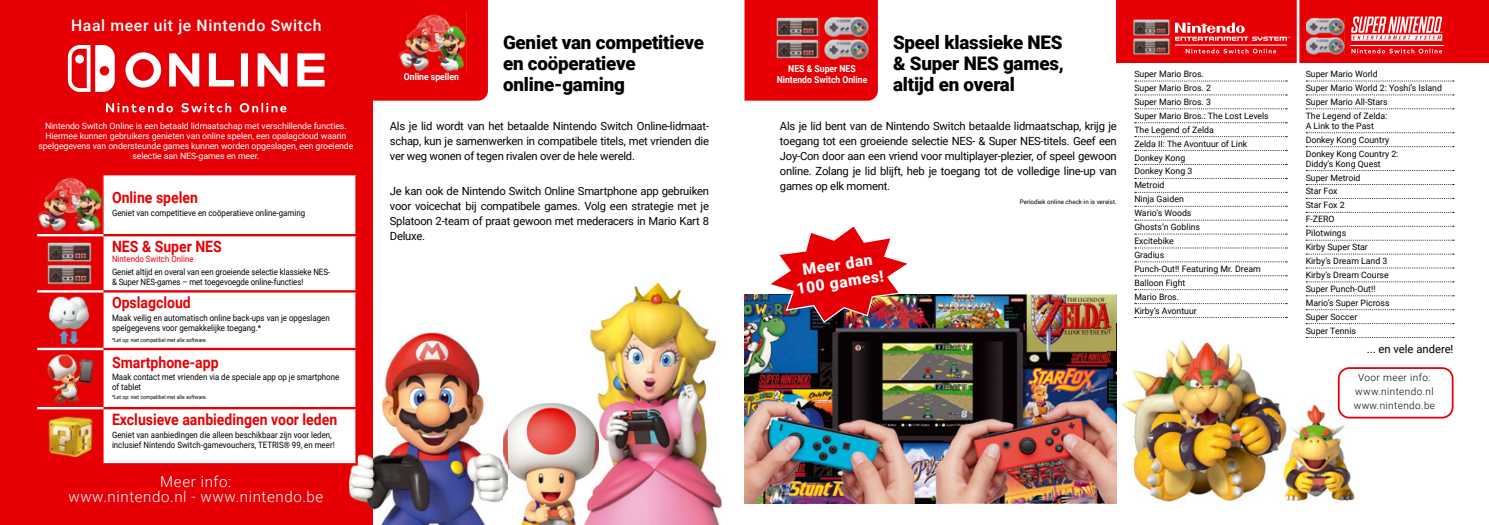
<style>
.page{position:relative;width:1489px;height:525px;background:#fff}
.page>*{position:absolute;margin:0;border:0;box-sizing:border-box;transform-origin:0 0}
.t1{font:900 18.75px/21.2px "Roboto";letter-spacing:-.01em;color:#000;text-align:justify}
.t2{font:500 15.75px "Roboto";letter-spacing:.04em;color:#fff}
.t3{font:700 15.62px "Roboto";color:#e60005;scale:.9 1}
.t4{font:900 15.5px/17.6px "Roboto";color:#fff;text-align:center}
.t5{font:300 15.12px/14.9px "Roboto";letter-spacing:.04em;color:#fff;text-align:center}
.t6{font:11.25px/15px "Roboto";letter-spacing:-.02em;color:#000;text-align:justify}
.t7{font:11.25px "Roboto";color:#000}
.t8{font:300 10px/13.8px "Roboto";letter-spacing:.04em;color:#000;text-align:center}
.t9{font:700 9.62px "Roboto";color:#fff;scale:.9 1}
.t10{font:8.75px/13.9px "Roboto";color:#000}
.t11{font:8.75px/10px "Roboto";color:#000;scale:.9 1}
.t12{font:8.75px/10px "Roboto";letter-spacing:-.01em;color:#fff;text-align:center}
.t13{font:8.75px "Roboto";color:#e60005;scale:.9 1}
.t14{font:6.25px "Roboto";color:#000}
.t15{font:5.62px "Roboto";color:#000;scale:.9 1}
</style>
<div class="page">
<div style="left:1116px;top:0;width:372px;height:63px;background:#e60005"></div>
<div style="left:744px;top:0;width:133px;height:101px;background:#e60005"></div>
<img style="left:775px;top:17px;width:44px;height:43px">
<img style="left:824px;top:17px;width:44px;height:43px">
<img style="left:1132px;top:19px;width:38px;height:36px">
<svg style="left:1175px;top:23px;width:114px;height:30px"></svg>
<img style="left:1306px;top:18px;width:37px;height:37px">
<svg style="left:1351px;top:49px;width:90px;height:4px"></svg>
<hr style="left:1349px;top:45px;width:94px;height:1px;background:#fff">
<svg style="left:1351px;top:17px;width:90px;height:24px"></svg>
<img style="left:744px;top:294px;width:372px;height:209px">
<hr style="left:1296px;top:0;width:3px;height:67px;background:#fff">
<img style="left:1107px;top:324px;width:164px;height:180px">
<img style="left:1107px;top:324px;width:9px;height:179px">
<img style="left:1300px;top:404px;width:64px;height:97px">
<img style="left:1271px;top:400px;width:29px;height:102px">
<div style="left:0;top:0;width:372px;height:524px;background:#e60005"></div>
<div style="left:372px;top:0;width:116px;height:101px;background:#e60005"></div>
<img style="left:396px;top:12px;width:71px;height:61px">
<svg style="left:68px;top:45px;width:256px;height:67px"></svg>
<img style="left:766px;top:227px;width:145px;height:97px">
<img style="left:589px;top:282px;width:134px;height:242px">
<img style="left:508px;top:403px;width:91px;height:121px">
<img style="left:349px;top:332px;width:159px;height:192px">
<svg style="left:1134px;top:80px;width:153px;height:1px"></svg>
<svg style="left:1134px;top:94px;width:153px;height:1px"></svg>
<svg style="left:1134px;top:108px;width:153px;height:1px"></svg>
<svg style="left:1134px;top:122px;width:153px;height:1px"></svg>
<svg style="left:1134px;top:136px;width:153px;height:1px"></svg>
<svg style="left:1134px;top:150px;width:153px;height:1px"></svg>
<svg style="left:1134px;top:164px;width:153px;height:1px"></svg>
<svg style="left:1134px;top:178px;width:153px;height:1px"></svg>
<svg style="left:1134px;top:192px;width:153px;height:1px"></svg>
<svg style="left:1134px;top:206px;width:153px;height:1px"></svg>
<svg style="left:1134px;top:219px;width:153px;height:1px"></svg>
<svg style="left:1134px;top:233px;width:153px;height:1px"></svg>
<svg style="left:1134px;top:247px;width:153px;height:1px"></svg>
<svg style="left:1134px;top:261px;width:153px;height:1px"></svg>
<svg style="left:1134px;top:275px;width:153px;height:1px"></svg>
<svg style="left:1134px;top:289px;width:153px;height:1px"></svg>
<svg style="left:1134px;top:303px;width:153px;height:1px"></svg>
<svg style="left:1134px;top:317px;width:153px;height:1px"></svg>
<svg style="left:1305px;top:80px;width:148px;height:1px"></svg>
<svg style="left:1305px;top:94px;width:148px;height:1px"></svg>
<svg style="left:1305px;top:108px;width:148px;height:1px"></svg>
<svg style="left:1305px;top:132px;width:148px;height:1px"></svg>
<svg style="left:1305px;top:146px;width:148px;height:1px"></svg>
<svg style="left:1305px;top:170px;width:148px;height:1px"></svg>
<svg style="left:1305px;top:184px;width:148px;height:1px"></svg>
<svg style="left:1305px;top:198px;width:148px;height:1px"></svg>
<svg style="left:1305px;top:212px;width:148px;height:1px"></svg>
<svg style="left:1305px;top:226px;width:148px;height:1px"></svg>
<svg style="left:1306px;top:239px;width:147px;height:1px"></svg>
<svg style="left:1305px;top:253px;width:148px;height:1px"></svg>
<svg style="left:1305px;top:267px;width:148px;height:1px"></svg>
<svg style="left:1305px;top:281px;width:148px;height:1px"></svg>
<svg style="left:1305px;top:295px;width:148px;height:1px"></svg>
<svg style="left:1305px;top:309px;width:148px;height:1px"></svg>
<svg style="left:1305px;top:323px;width:148px;height:1px"></svg>
<svg style="left:1305px;top:337px;width:148px;height:1px"></svg>
<div style="left:1337px;top:367px;width:116px;height:51px;border:2px solid #e60005;border-radius:11px"></div>
<svg style="left:37px;top:175px;width:67px;height:288px"></svg>
<div style="left:104px;top:175px;width:251px;height:288px;background:#fff"></div>
<hr style="left:37px;top:234px;width:67px;height:2px;background:#fff">
<hr style="left:37px;top:290px;width:67px;height:2px;background:#fff">
<hr style="left:37px;top:347px;width:67px;height:3px;background:#fff">
<hr style="left:37px;top:407px;width:67px;height:2px;background:#fff">
<hr style="left:104px;top:347px;width:254px;height:3px;background:#e60005">
<hr style="left:104px;top:407px;width:254px;height:2px;background:#e60005">
<hr style="left:104px;top:234px;width:254px;height:2px;background:#e60005">
<hr style="left:104px;top:290px;width:254px;height:2px;background:#e60005">
<hr style="left:104px;top:463px;width:254px;height:2px;background:#e60005">
<hr style="left:355px;top:292px;width:3px;height:55px;background:#e60005">
<hr style="left:355px;top:350px;width:3px;height:57px;background:#e60005">
<hr style="left:355px;top:409px;width:3px;height:54px;background:#e60005">
<img style="left:37px;top:176px;width:65px;height:57px">
<img style="left:46px;top:241px;width:46px;height:44px">
<img style="left:49px;top:294px;width:40px;height:52px">
<img style="left:44px;top:351px;width:51px;height:54px">
<img style="left:43px;top:415px;width:52px;height:42px">
<h2 class="t2" style="left:71px;top:14px;width:252px">Haal meer uit je Nintendo Switch</h2>
<h1 class="t1" style="left:503px;top:31px;width:202px;text-align:left">Geniet van competitieve en coöperatieve online-gaming</h1>
<p class="t9" style="left:788px;top:62px;width:76px">NES &amp; Super NES</p>
<p class="t9" style="left:404px;top:70px;width:63px">Online spellen</p>
<p class="t9" style="left:776px;top:73px;width:102px">Nintendo Switch Online</p>
<h1 class="t1" style="left:893px;top:31px;width:172px">Speel klassieke NES &amp; Super NES games, altijd en overal</h1>
<p class="t12" style="left:38px;top:120px;width:316px">Nintendo Switch Online is een betaald lidmaatschap met verschillende functies.<br>Hiermee kunnen gebruikers genieten van online spelen, een opslagcloud waarin spelgegevens van ondersteunde games kunnen worden opgeslagen, een groeiende selectie aan NES-games en meer.</p>
<p class="t6" style="left:390px;top:118px;width:321px">Als je lid wordt van het betaalde Nintendo Switch Online-lidmaat&shy;schap, kun je samenwerken in compatibele titels, met vrienden die ver weg wonen of tegen rivalen over de hele wereld.</p>
<p class="t6" style="left:390px;top:183px;width:321px">Je kan ook de Nintendo Switch Online Smartphone app gebruiken voor voicechat bij compatibele games. Volg een strategie met je Splatoon 2-team of praat gewoon met mederacers in Mario Kart 8<br>Deluxe.</p>
<h3 class="t3" style="left:112px;top:187px;width:97px">Online spelen</h3>
<p class="t11" style="left:112px;top:207px;width:216px">Geniet van competitieve en coöperatieve online-gaming</p>
<h3 class="t3" style="left:112px;top:235px;width:123px">NES &amp; Super NES</h3>
<p class="t13" style="left:112px;top:252px;width:92px">Nintendo Switch Online</p>
<p class="t11" style="left:112px;top:266px;width:244px">Geniet altijd en overal van een groeiende selectie klassieke NES-&amp; Super NES-games – met toegevoegde online-functies!</p>
<h3 class="t3" style="left:112px;top:291px;width:89px">Opslagcloud</h3>
<p class="t11" style="left:112px;top:312px;width:243px">Maak veilig en automatisch online back-ups van je opgeslagen spelgegevens voor gemakkelijke toegang.*</p>
<p class="t15" style="left:112px;top:336px;width:107px">*Let op: niet compatibel met alle software.</p>
<h3 class="t3" style="left:112px;top:351px;width:120px">Smartphone-app</h3>
<p class="t11" style="left:112px;top:372px;width:254px">Maak contact met vrienden via de speciale app op je smartphone of tablet</p>
<p class="t15" style="left:112px;top:393px;width:107px">*Let op: niet compatibel met alle software.</p>
<h3 class="t3" style="left:112px;top:408px;width:252px">Exclusieve aanbiedingen voor leden</h3>
<p class="t11" style="left:112px;top:429px;width:249px">Geniet van aanbiedingen die alleen beschikbaar zijn voor leden, inclusief Nintendo Switch-gamevouchers, TETRIS® 99, en meer!</p>
<h3 class="t5" style="left:68px;top:473px;width:256px">Meer info:<br>www.nintendo.nl - www.nintendo.be</h3>
<p class="t6" style="left:780px;top:118px;width:338px">Als je lid bent van de Nintendo Switch betaalde lidmaatschap, krijg je toegang tot een groeiende selectie NES- &amp; Super NES-titels. Geef een Joy-Con door aan een vriend voor multiplayer-plezier, of speel gewoon online. Zolang je lid blijft, heb je toegang tot de volledige line-up van games op elk moment.</p>
<p class="t14" style="left:1019px;top:197px;width:98px">Periodiek online check-in is vereist.</p>
<h3 class="t4" style="left:793px;top:261px;width:89px;rotate:-8deg">Meer dan<br>100 games!</h3>
<p class="t10" style="left:1134px;top:67px;width:136px">Super Mario Bros.<br>Super Mario Bros. 2<br>Super Mario Bros. 3<br>Super Mario Bros.: The Lost Levels<br>The Legend of Zelda<br>Zelda II: The Avontuur of Link<br>Donkey Kong<br>Donkey Kong 3<br>Metroid<br>Ninja Gaiden<br>Wario’s Woods<br>Ghosts’n Goblins<br>Excitebike<br>Gradius<br>Punch-Out!! Featuring Mr. Dream<br>Balloon Fight<br>Mario Bros.<br>Kirby’s Avontuur</p>
<p class="t10" style="left:1305px;top:67px;width:138px">Super Mario World<br>Super Mario World 2: Yoshi’s Island<br>Super Mario All-Stars<br>The Legend of Zelda:</p>
<p class="t10" style="left:1305px;top:118px;width:94px">A Link to the Past<br>Donkey Kong Country<br>Donkey Kong Country 2:</p>
<p class="t10" style="left:1305px;top:156px;width:85px">Diddy’s Kong Quest<br>Super Metroid<br>Star Fox<br>Star Fox 2<br>F-ZERO<br>Pilotwings<br>Kirby Super Star<br>Kirby’s Dream Land 3<br>Kirby’s Dream Course<br>Super Punch-Out!!<br>Mario’s Super Picross<br>Super Soccer<br>Super Tennis</p>
<p class="t8" style="left:1353px;top:370px;width:83px">Voor meer info: www.nintendo.nl www.nintendo.be</p>
<p class="t7" style="left:1366px;top:340px;width:88px">... en vele andere!</p>
</div>
